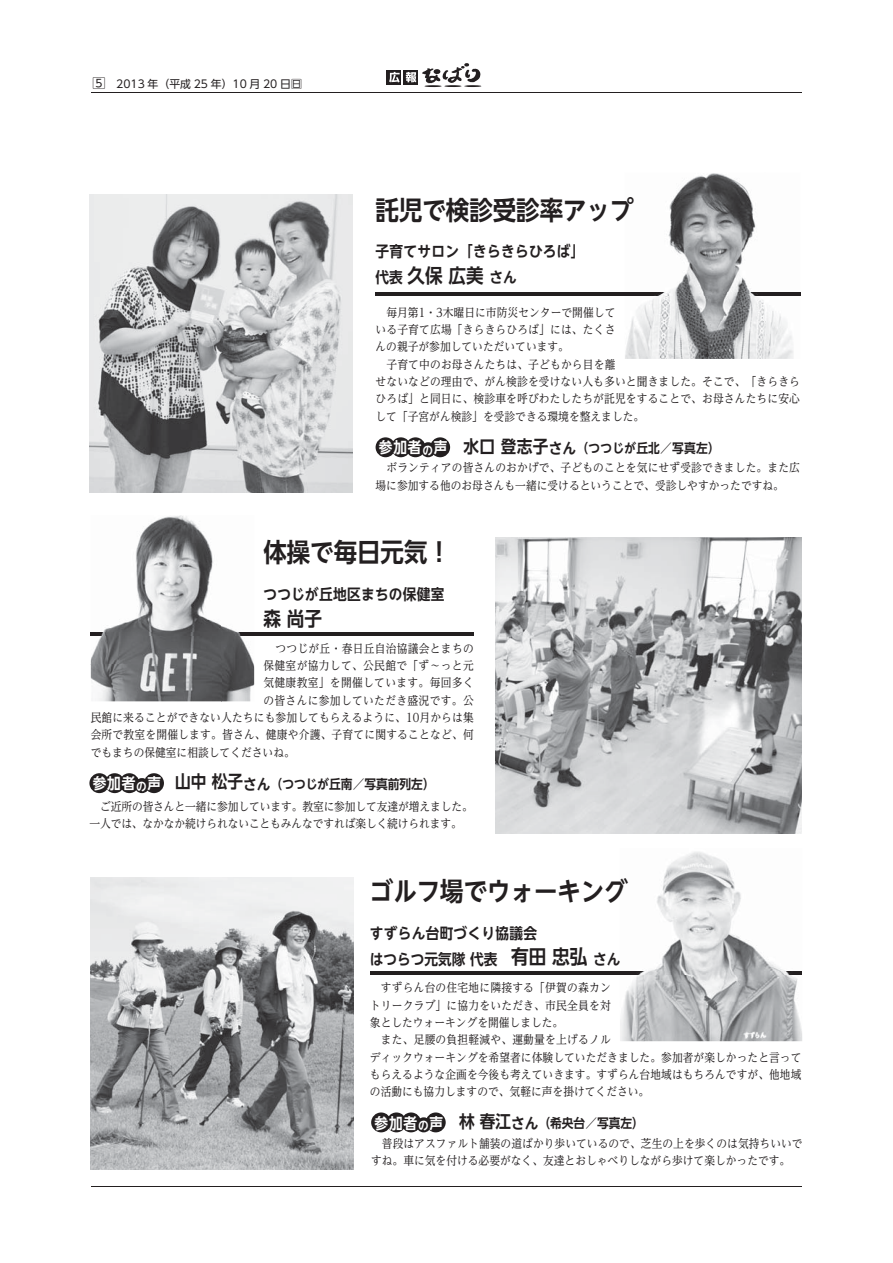
<style>
.page{position:relative;width:893px;height:1263px;background:#fff}
.page>*{position:absolute;margin:0;border:0;box-sizing:border-box;transform-origin:0 0}
.t1{font:26.1px "UD Shin Go NT Pro De Bold 90 pv RKSJ H";color:#231f20;scale:.9 1}
.t2{font:19.5px "UD Shin Go NT Pro De Bold 90 pv RKSJ H";color:#231f20;scale:.9 1}
.t3{font:17.4px "UD Shin Go NT Pro De Bold 90 pv RKSJ H";letter-spacing:.02em;color:#231f20;scale:.9 1}
.t4{font:15.15px/26.1px "UD Shin Go NT Pro De Bold 90 pv RKSJ H";letter-spacing:.02em;color:#231f20;scale:.9 1}
.t5{font:15.15px "UD Shin Go NT Pro De Bold 90 pv RKSJ H";letter-spacing:.06em;color:#fff;scale:.9 1}
.t6{font:15.15px "UD Shin Go NT Pro De Bold 90 pv RKSJ H";color:#231f20;scale:.9 1}
.t7{font:13.05px "UD Shin Go NT Pro De Bold 90 pv RKSJ H";color:#231f20;scale:.9 1}
.t8{font:13.05px "UD Shin Go NT Pro De Bold 90 pv RKSJ H";letter-spacing:.02em;color:#231f20;scale:.9 1}
.t9{font:13.05px "UD Shin Go NT Pro Regular 90 pv RKSJ H";color:#231f20}
.t10{font:12px/17.4px "UD Reimin Pro Regular 90 pv RKSJ V";letter-spacing:.005em;color:#231f20;scale:.9 1}
.t11{font:12px "UD Reimin Pro Regular 90 pv RKSJ V";letter-spacing:.03em;color:#231f20;scale:.9 1}
.t12{font:12px "UD Reimin Pro Regular 90 pv RKSJ V";letter-spacing:.025em;color:#231f20;scale:.9 1}
.t13{font:10.8px "UD Shin Go NT Pro Regular 90 pv RKSJ H";color:#231f20}
.s1{font-size:15.15px}
</style>
<div class="page">
<svg style="left:422px;top:63px;width:59px;height:24px"></svg>
<div style="left:387px;top:70px;width:14px;height:15px;background:#231f20"></div>
<svg style="left:403px;top:70px;width:15px;height:15px"></svg>
<svg style="left:389px;top:72px;width:10px;height:11px"></svg>
<svg style="left:406px;top:72px;width:10px;height:10px"></svg>
<hr style="left:91px;top:92px;width:711px;height:1px;background:#231f20">
<hr style="left:91px;top:1187px;width:711px;height:1px;background:#231f20">
<img style="left:91px;top:878px;width:262px;height:291px">
<img style="left:495px;top:537px;width:306px;height:297px">
<hr style="left:370px;top:972px;width:431px;height:3px;background:#231f20">
<hr style="left:91px;top:632px;width:383px;height:3px;background:#231f20">
<img style="left:89px;top:195px;width:263px;height:297px">
<hr style="left:375px;top:293px;width:425px;height:3px;background:#231f20">
<div style="left:371px;top:1112px;width:20px;height:20px;background:#231f20;border-radius:50%"></div>
<div style="left:386px;top:1112px;width:20px;height:20px;background:#231f20;border-radius:50%"></div>
<div style="left:401px;top:1112px;width:20px;height:20px;background:#231f20;border-radius:50%"></div>
<div style="left:416px;top:1117px;width:15px;height:15px;background:#231f20;border-radius:50%"></div>
<div style="left:426px;top:1112px;width:19px;height:20px;background:#231f20;border-radius:50%"></div>
<div style="left:89px;top:773px;width:20px;height:20px;background:#231f20;border-radius:50%"></div>
<div style="left:105px;top:773px;width:20px;height:20px;background:#231f20;border-radius:50%"></div>
<div style="left:119px;top:773px;width:20px;height:20px;background:#231f20;border-radius:50%"></div>
<div style="left:134px;top:778px;width:15px;height:15px;background:#231f20;border-radius:50%"></div>
<div style="left:144px;top:773px;width:20px;height:20px;background:#231f20;border-radius:50%"></div>
<div style="left:375px;top:437px;width:20px;height:20px;background:#231f20;border-radius:50%"></div>
<div style="left:391px;top:437px;width:20px;height:20px;background:#231f20;border-radius:50%"></div>
<div style="left:405px;top:437px;width:20px;height:20px;background:#231f20;border-radius:50%"></div>
<div style="left:420px;top:442px;width:15px;height:15px;background:#231f20;border-radius:50%"></div>
<div style="left:430px;top:437px;width:20px;height:20px;background:#231f20;border-radius:50%"></div>
<img style="left:624px;top:173px;width:176px;height:186px">
<img style="left:624px;top:293px;width:176px;height:3px">
<img style="left:620px;top:852px;width:182px;height:189px">
<img style="left:620px;top:972px;width:181px;height:3px">
<img style="left:91px;top:515px;width:163px;height:186px">
<img style="left:91px;top:632px;width:163px;height:3px">
<p class="t9" style="left:92px;top:79px;width:15px">5</p>
<p class="t13" style="left:105px;top:80px;width:198px">　2013 年（平成 25 年）10 月 20 日日</p>
<h1 class="t1" style="left:375px;top:200px;width:288px">託児で検診受診率アップ</h1>
<p class="t4" style="left:489px;top:240px;width:107px;text-indent:-114px">子育てサロン「きらきらひろば「さん</p>
<h2 class="t2" style="left:407px;top:268px;width:86px">久保広美</h2>
<p class="t4" style="left:375px;top:266px;width:32px">代表</p>
<p class="t10" style="left:375px;top:305px;width:473px">　毎月第 ・1 3木曜日に市防災センターで開催して<br>いる子育て広場「きらきらひろば」には、たくさ<br>んの親子が参加していただいています。<br>　子育て中のお母さんたちは、子どもから目を離<br>せないなどの理由で、がん検診を受けない人も多いと聞きました。そこで、「きらきらひろば」と同日に、検診車を呼びわたしたちが託児をすることで、お母さんたちに安心して「子宮がん検診」を受診できる環境を整えました。</p>
<h3 class="t3" style="left:463px;top:440px;width:127px">水口登志子<span class="s1">さん</span></h3>
<p class="t5" style="left:379px;top:442px;width:78px">参加者<sub>の</sub>声</p>
<p class="t10" style="left:375px;top:461px;width:473px">　ボランティアの皆さんのおかげで、子どものことを気にせず受診できました。また広場に参加する他のお母さんも一緒に受けるということで、受診しやすかったですね。</p>
<p class="t8" style="left:576px;top:443px;width:161px">（つつじが丘北／写真左(</p>
<h1 class="t1" style="left:263px;top:542px;width:210px">体操で毎日元気!</h1>
<p class="t4" style="left:263px;top:584px;width:203px">つつじが丘地区まちの保健室</p>
<h2 class="t2" style="left:263px;top:611px;width:67px">森尚子</h2>
<p class="t12" style="left:275px;top:644px;width:222px">つつじが丘・春日丘自治協議会とまちの</p>
<p class="t11" style="left:263px;top:661px;width:235px">保健室が協力して、公民館で「ず～っと元</p>
<p class="t11" style="left:263px;top:678px;width:235px">気健康教室」を開催しています。毎回多く</p>
<p class="t11" style="left:263px;top:696px;width:235px">の皆さんに参加していただき盛況です。公</p>
<p class="t10" style="left:91px;top:711px;width:427px">民館に来ることができない人たちにも参加してもらえるように、10月からは集</p>
<p class="t10" style="left:91px;top:728px;width:427px">会所で教室を開催します。皆さん、健康や介護、子育てに関することなど、何</p>
<p class="t10" style="left:91px;top:745px;width:228px">でもまちの保健室に相談してくださいね。</p>
<h3 class="t3" style="left:175px;top:775px;width:107px">山中松子<span class="s1">さん</span></h3>
<p class="t5" style="left:93px;top:778px;width:78px">参加者<sub>の</sub>声</p>
<p class="t10" style="left:89px;top:800px;width:427px">　ご近所の皆さんと一緒に参加しています。教室に参加して友達が増えました。一人では、なかなか続けられないこともみんなですれば楽しく続けられます。</p>
<p class="t7" style="left:270px;top:779px;width:184px">（つつじが丘南／写真前列左(</p>
<h1 class="t1" style="left:370px;top:881px;width:288px">ゴルフ場でウォーキング</h1>
<p class="t4" style="left:370px;top:922px;width:187px">すずらん台町づくり協議会</p>
<p class="t4" style="left:593px;top:948px;width:32px">さん</p>
<h2 class="t2" style="left:511px;top:950px;width:86px">有田忠弘</h2>
<p class="t6" style="left:370px;top:953px;width:143px">はつらつ元気隊代表</p>
<p class="t10" style="left:370px;top:981px;width:481px">　すずらん台の住宅地に隣接する「伊賀の森カン<br>トリークラブ」に協力をいただき、市民全員を対<br>象としたウォーキングを開催しました。<br>　また、足腰の負担軽減や、運動量を上げるノル<br>ディックウォーキングを希望者に体験していただきました。参加者が楽しかったと言ってもらえるような企画を今後も考えていきます。すずらん台地域はもちろんですが、他地域の活動にも協力しますので、気軽に声を掛けてください。</p>
<h3 class="t3" style="left:459px;top:1115px;width:90px">林春江<span class="s1">さん</span></h3>
<p class="t5" style="left:374px;top:1117px;width:78px">参加者<sub>の</sub>声</p>
<p class="t10" style="left:371px;top:1136px;width:481px">　普段はアスファルト舗装の道ばかり歩いているので、芝生の上を歩くのは気持ちいいですね。車に気を付ける必要がなく、友達とおしゃべりしながら歩けて楽しかったです。</p>
<p class="t7" style="left:538px;top:1118px;width:119px">（希央台／写真左(</p>
</div>
